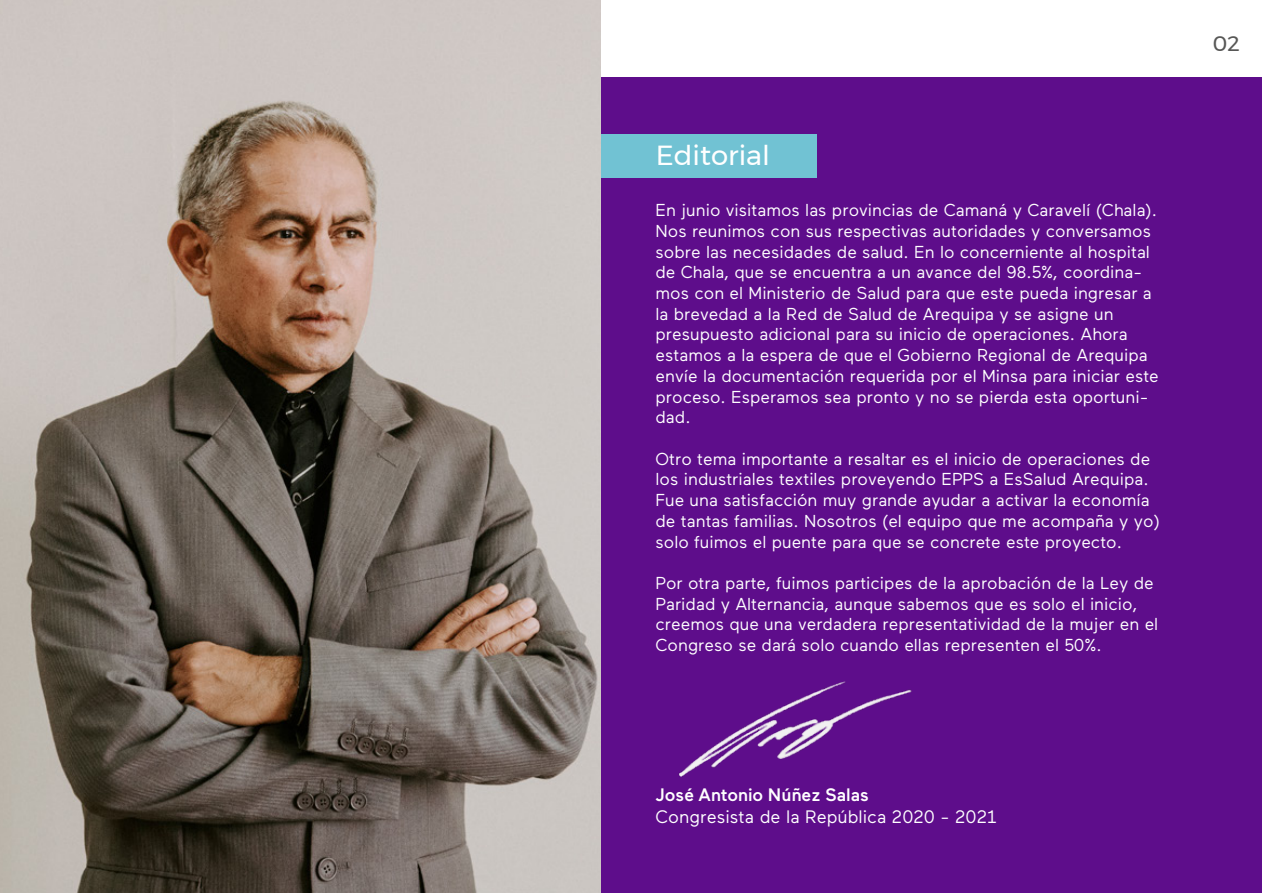
<style>
.page{position:relative;width:1262px;height:893px;background:#fff}
.page>*{position:absolute;margin:0;border:0;box-sizing:border-box;transform-origin:0 0}
.t1{font:27.45px "Montserrat";color:#fff}
.t2{font:21px "Montserrat";color:#575756}
.t3{font:18px "Maax";color:#fff}
.t4{font:500 18px "Maax";color:#fff}
.t5{font:17.25px/20.7px "Maax";color:#fff}
</style>
<div class="page">
<div style="left:600px;top:77px;width:662px;height:815px;background:#5e0d8b"></div>
<div style="left:600px;top:134px;width:216px;height:44px;background:#71c2d3"></div>
<img style="left:0;top:0;width:600px;height:892px">
<img style="left:678px;top:681px;width:234px;height:96px">
<h1 class="t1" style="left:656px;top:134px;width:116px">Editorial</h1>
<p class="t5" style="left:655px;top:200px;width:505px">En junio visitamos las provincias de Camaná y Caravelí (Chala).<br>Nos reunimos con sus respectivas autoridades y conversamos sobre las necesidades de salud. En lo concerniente al hospital de Chala, que se encuentra a un avance del 98.5%, coordina&shy;mos con el Ministerio de Salud para que este pueda ingresar a la brevedad a la Red de Salud de Arequipa y se asigne un presupuesto adicional para su inicio de operaciones. Ahora estamos a la espera de que el Gobierno Regional de Arequipa envíe la documentación requerida por el Minsa para iniciar este proceso. Esperamos sea pronto y no se pierda esta oportuni&shy;dad.</p>
<p class="t5" style="left:655px;top:448px;width:506px">Otro tema importante a resaltar es el inicio de operaciones de los industriales textiles proveyendo EPPS a EsSalud Arequipa.<br>Fue una satisfacción muy grande ayudar a activar la economía de tantas familias. Nosotros (el equipo que me acompaña y yo) solo fuimos el puente para que se concrete este proyecto.</p>
<p class="t5" style="left:655px;top:573px;width:504px">Por otra parte, fuimos participes de la aprobación de la Ley de Paridad y Alternancia, aunque sabemos que es solo el inicio, creemos que una verdadera representatividad de la mujer en el Congreso se dará solo cuando ellas representen el 50%.</p>
<p class="t4" style="left:655px;top:785px;width:214px">José Antonio Núñez Salas</p>
<p class="t3" style="left:655px;top:807px;width:342px">Congresista de la República 2020 - 2021</p>
<p class="t2" style="left:1212px;top:28px;width:29px">02</p>
</div>
